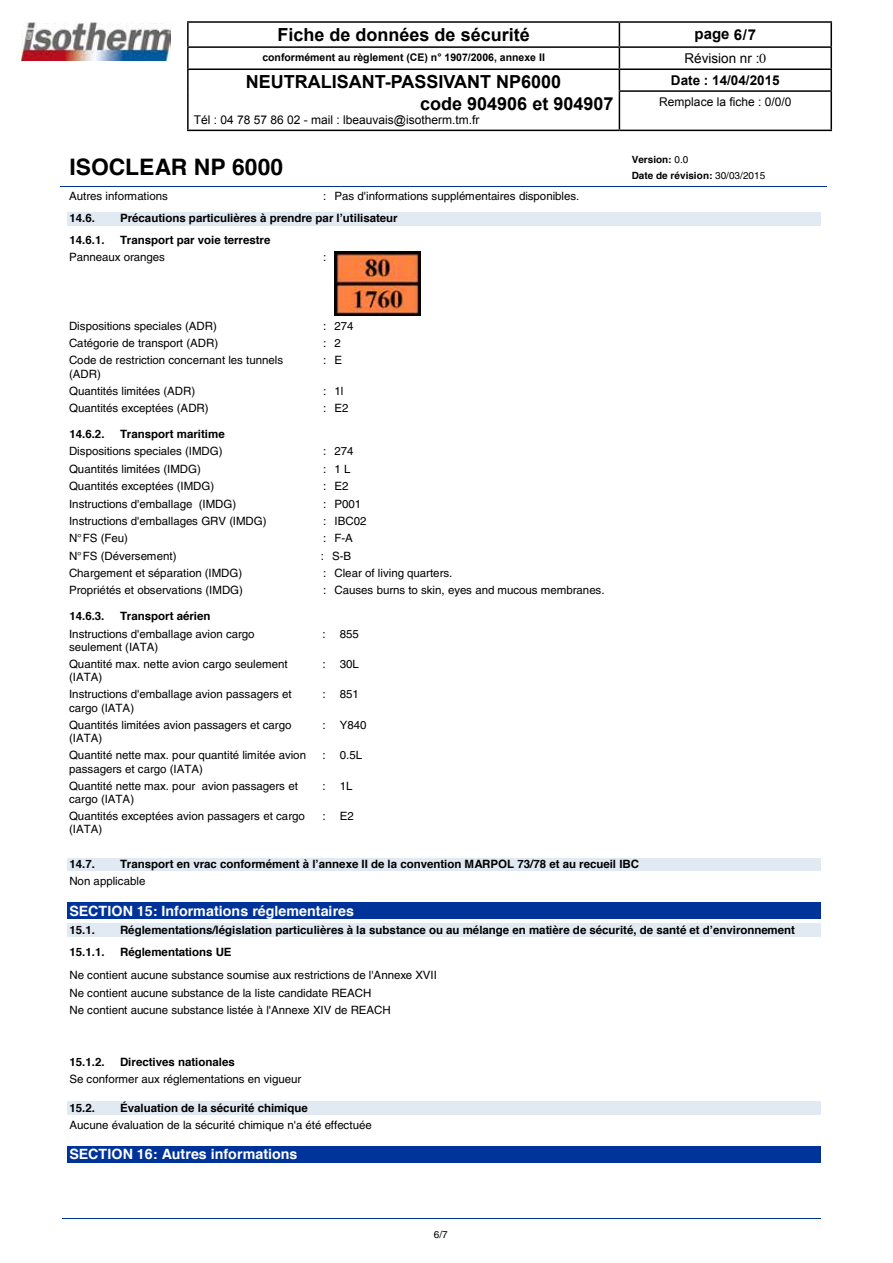
<style>
.page{position:relative;width:893px;height:1263px;background:#fff}
.page>*{position:absolute;margin:0;border:0;box-sizing:border-box;transform-origin:0 0}
.t1{font:700 22.65px "Helvetica";color:#000}
.t2{font:700 18px/21.6px "Arial";color:#000}
.t3{font:700 15px "Arial";color:#000}
.t4{font:700 14.1px "Helvetica";letter-spacing:.005em;color:#fff}
.t5{font:700 13.5px "Arial";color:#000}
.t6{font:13.5px "Arial";color:#000}
.t7{font:12px "Arial";color:#000}
.t8{font:11.4px/13.2px "Helvetica";letter-spacing:-.005em;color:#000}
.t9{font:700 11.4px "Helvetica";letter-spacing:-.005em;color:#000}
.t10{font:700 10.5px "Arial";color:#000}
.t11{font:700 9.9px/15.8px "Helvetica";letter-spacing:.005em;color:#000}
.t12{font:9.9px "Helvetica";color:#000}
.s1{font-family:"Times"}
.s2{font-weight:400}
</style>
<div class="page">
<hr style="left:61px;top:186px;width:563px;height:1px;background:#00339a">
<hr style="left:624px;top:186px;width:202px;height:1px;background:#00339a">
<hr style="left:62px;top:1218px;width:758px;height:1px;background:#00339a">
<div style="left:67px;top:212px;width:754px;height:13px;background:#e1e9f3"></div>
<img style="left:334px;top:251px;width:86px;height:64px">
<div style="left:67px;top:858px;width:754px;height:13px;background:#e1e9f3"></div>
<div style="left:67px;top:903px;width:754px;height:16px;background:#00339a"></div>
<div style="left:67px;top:924px;width:754px;height:13px;background:#e1e9f3"></div>
<div style="left:67px;top:1101px;width:754px;height:14px;background:#e1e9f3"></div>
<div style="left:67px;top:1146px;width:754px;height:17px;background:#00339a"></div>
<hr style="left:187px;top:21px;width:432px;height:2px;background:#000">
<hr style="left:187px;top:23px;width:2px;height:23px;background:#000">
<hr style="left:619px;top:21px;width:213px;height:2px;background:#000">
<hr style="left:830px;top:23px;width:2px;height:23px;background:#000">
<hr style="left:187px;top:46px;width:432px;height:2px;background:#000">
<hr style="left:187px;top:48px;width:2px;height:20px;background:#000">
<hr style="left:619px;top:46px;width:213px;height:2px;background:#000">
<hr style="left:830px;top:48px;width:2px;height:20px;background:#000">
<hr style="left:187px;top:68px;width:432px;height:2px;background:#000">
<hr style="left:187px;top:70px;width:2px;height:21px;background:#000">
<hr style="left:619px;top:68px;width:213px;height:2px;background:#000">
<svg style="left:619px;top:23px;width:1px;height:67px"></svg>
<hr style="left:830px;top:70px;width:2px;height:20px;background:#000">
<hr style="left:187px;top:91px;width:2px;height:39px;background:#000">
<hr style="left:619px;top:90px;width:213px;height:2px;background:#000">
<hr style="left:619px;top:92px;width:1px;height:38px;background:#000">
<hr style="left:830px;top:92px;width:2px;height:38px;background:#000">
<hr style="left:187px;top:130px;width:432px;height:1px;background:#000">
<hr style="left:619px;top:130px;width:213px;height:1px;background:#000">
<img style="left:21px;top:23px;width:149px;height:37px">
<h2 class="t2" style="left:278px;top:24px;width:254px">Fiche de données de sécurité</h2>
<h3 class="t3" style="left:695px;top:25px;width:63px">page 6/7</h3>
<p class="t10" style="left:262px;top:51px;width:284px">conformément au règlement (CE) n° 1907/2006, annexe II</p>
<p class="t6" style="left:684px;top:51px;width:83px">Révision nr :<span class="s1">0</span></p>
<h2 class="t2" style="left:420px;top:71px;width:195px;text-indent:-174px">NEUTRALISANT-PASSIVANT NP6000<br>code 904906 et 904907</h2>
<p class="t7" style="left:194px;top:113px;width:287px">Tél : 04 78 57 86 02 - mail : lbeauvais@isotherm.tm.fr</p>
<p class="t5" style="left:671px;top:73px;width:110px">Date : 14/04/2015</p>
<p class="t7" style="left:659px;top:95px;width:134px">Remplace la fiche : 0/0/0</p>
<h1 class="t1" style="left:69px;top:149px;width:215px">ISOCLEAR NP 6000</h1>
<p class="t11" style="left:632px;top:152px;width:135px">Version: <span class="s2">0.0<br></span>Date de révision: <span class="s2">30/03/2015</span></p>
<p class="t8" style="left:69px;top:190px;width:100px">Autres informations</p>
<p class="t8" style="left:323px;top:190px;width:258px">: Pas d'informations supplémentaires disponibles.</p>
<p class="t9" style="left:69px;top:209px;width:27px">14.6.</p>
<p class="t9" style="left:120px;top:209px;width:279px">Précautions particulières à prendre par l’utilisateur</p>
<p class="t9" style="left:69px;top:231px;width:37px">14.6.1.</p>
<p class="t9" style="left:120px;top:231px;width:152px">Transport par voie terrestre</p>
<p class="t8" style="left:69px;top:251px;width:97px">Panneaux oranges</p>
<p class="t8" style="left:323px;top:251px;width:5px">:</p>
<p class="t8" style="left:69px;top:319px;width:149px">Dispositions speciales (ADR)</p>
<p class="t8" style="left:323px;top:319px;width:32px">: 274</p>
<p class="t8" style="left:69px;top:336px;width:151px">Catégorie de transport (ADR)</p>
<p class="t8" style="left:323px;top:336px;width:19px">: 2</p>
<p class="t8" style="left:69px;top:354px;width:216px">Code de restriction concernant les tunnels (ADR)</p>
<p class="t8" style="left:323px;top:354px;width:21px">: E</p>
<p class="t8" style="left:69px;top:384px;width:128px">Quantités limitées (ADR)</p>
<p class="t8" style="left:323px;top:384px;width:22px">: 1l</p>
<p class="t8" style="left:69px;top:402px;width:141px">Quantités exceptées (ADR)</p>
<p class="t8" style="left:323px;top:402px;width:27px">: E2</p>
<p class="t9" style="left:69px;top:425px;width:37px">14.6.2.</p>
<p class="t9" style="left:120px;top:425px;width:106px">Transport maritime</p>
<p class="t8" style="left:69px;top:445px;width:155px">Dispositions speciales (IMDG)</p>
<p class="t8" style="left:323px;top:445px;width:32px">: 274</p>
<p class="t8" style="left:69px;top:462px;width:133px">Quantités limitées (IMDG)</p>
<p class="t8" style="left:323px;top:462px;width:29px">: 1 L</p>
<p class="t8" style="left:69px;top:480px;width:147px">Quantités exceptées (IMDG)</p>
<p class="t8" style="left:323px;top:480px;width:27px">: E2</p>
<p class="t8" style="left:69px;top:497px;width:169px">Instructions d'emballage (IMDG)</p>
<p class="t8" style="left:323px;top:497px;width:40px">: P001</p>
<p class="t8" style="left:69px;top:514px;width:199px">Instructions d'emballages GRV (IMDG)</p>
<p class="t8" style="left:323px;top:514px;width:45px">: IBC02</p>
<p class="t8" style="left:69px;top:532px;width:61px">N° FS (Feu)</p>
<p class="t8" style="left:323px;top:532px;width:31px">: F-A</p>
<p class="t8" style="left:69px;top:549px;width:109px">N° FS (Déversement)</p>
<p class="t8" style="left:321px;top:549px;width:32px">: S-B</p>
<p class="t8" style="left:69px;top:566px;width:175px">Chargement et séparation (IMDG)</p>
<p class="t8" style="left:323px;top:566px;width:131px">: Clear of living quarters.</p>
<p class="t8" style="left:69px;top:584px;width:175px">Propriétés et observations (IMDG)</p>
<p class="t8" style="left:323px;top:584px;width:283px">: Causes burns to skin, eyes and mucous membranes.</p>
<p class="t9" style="left:69px;top:607px;width:37px">14.6.3.</p>
<p class="t9" style="left:120px;top:607px;width:92px">Transport aérien</p>
<p class="t8" style="left:69px;top:627px;width:187px">Instructions d'emballage avion cargo seulement (IATA)</p>
<p class="t8" style="left:323px;top:627px;width:38px">: 855</p>
<p class="t8" style="left:69px;top:657px;width:220px">Quantité max. nette avion cargo seulement (IATA)</p>
<p class="t8" style="left:323px;top:657px;width:38px">: 30L</p>
<p class="t8" style="left:69px;top:688px;width:224px">Instructions d'emballage avion passagers et cargo (IATA)</p>
<p class="t8" style="left:323px;top:688px;width:38px">: 851</p>
<p class="t8" style="left:69px;top:718px;width:224px">Quantités limitées avion passagers et cargo (IATA)</p>
<p class="t8" style="left:323px;top:718px;width:46px">: Y840</p>
<p class="t8" style="left:69px;top:749px;width:238px">Quantité nette max. pour quantité limitée avion passagers et cargo (IATA)</p>
<p class="t8" style="left:323px;top:749px;width:41px">: 0.5L</p>
<p class="t8" style="left:69px;top:779px;width:230px">Quantité nette max. pour avion passagers et cargo (IATA)</p>
<p class="t8" style="left:323px;top:779px;width:31px">: 1L</p>
<p class="t8" style="left:69px;top:810px;width:237px">Quantités exceptées avion passagers et cargo (IATA)</p>
<p class="t8" style="left:323px;top:810px;width:33px">: E2</p>
<p class="t9" style="left:69px;top:855px;width:27px">14.7.</p>
<p class="t9" style="left:120px;top:855px;width:521px">Transport en vrac conformément à l’annexe II de la convention MARPOL 73/78 et au recueil IBC</p>
<p class="t8" style="left:69px;top:875px;width:77px">Non applicable</p>
<p class="t4" style="left:69px;top:899px;width:286px">SECTION 15: Informations réglementaires</p>
<p class="t9" style="left:69px;top:921px;width:27px">15.1.</p>
<p class="t9" style="left:120px;top:921px;width:677px">Réglementations/législation particulières à la substance ou au mélange en matière de sécurité, de santé et d’environnement</p>
<p class="t9" style="left:69px;top:943px;width:37px">15.1.1.</p>
<p class="t9" style="left:120px;top:943px;width:113px">Réglementations UE</p>
<p class="t8" style="left:69px;top:966px;width:369px;line-height:17.4px">Ne contient aucune substance soumise aux restrictions de l'Annexe XVII<br>Ne contient aucune substance de la liste candidate REACH<br>Ne contient aucune substance listée à l'Annexe XIV de REACH</p>
<p class="t9" style="left:69px;top:1052px;width:37px">15.1.2.</p>
<p class="t9" style="left:120px;top:1052px;width:116px">Directives nationales</p>
<p class="t8" style="left:69px;top:1072px;width:233px">Se conformer aux réglementations en vigueur</p>
<p class="t9" style="left:69px;top:1098px;width:27px">15.2.</p>
<p class="t9" style="left:120px;top:1098px;width:189px">Évaluation de la sécurité chimique</p>
<p class="t8" style="left:69px;top:1119px;width:304px">Aucune évaluation de la sécurité chimique n'a été effectuée</p>
<p class="t4" style="left:69px;top:1143px;width:230px">SECTION 16: Autres informations</p>
<p class="t12" style="left:434px;top:1228px;width:15px">6/7</p>
</div>
